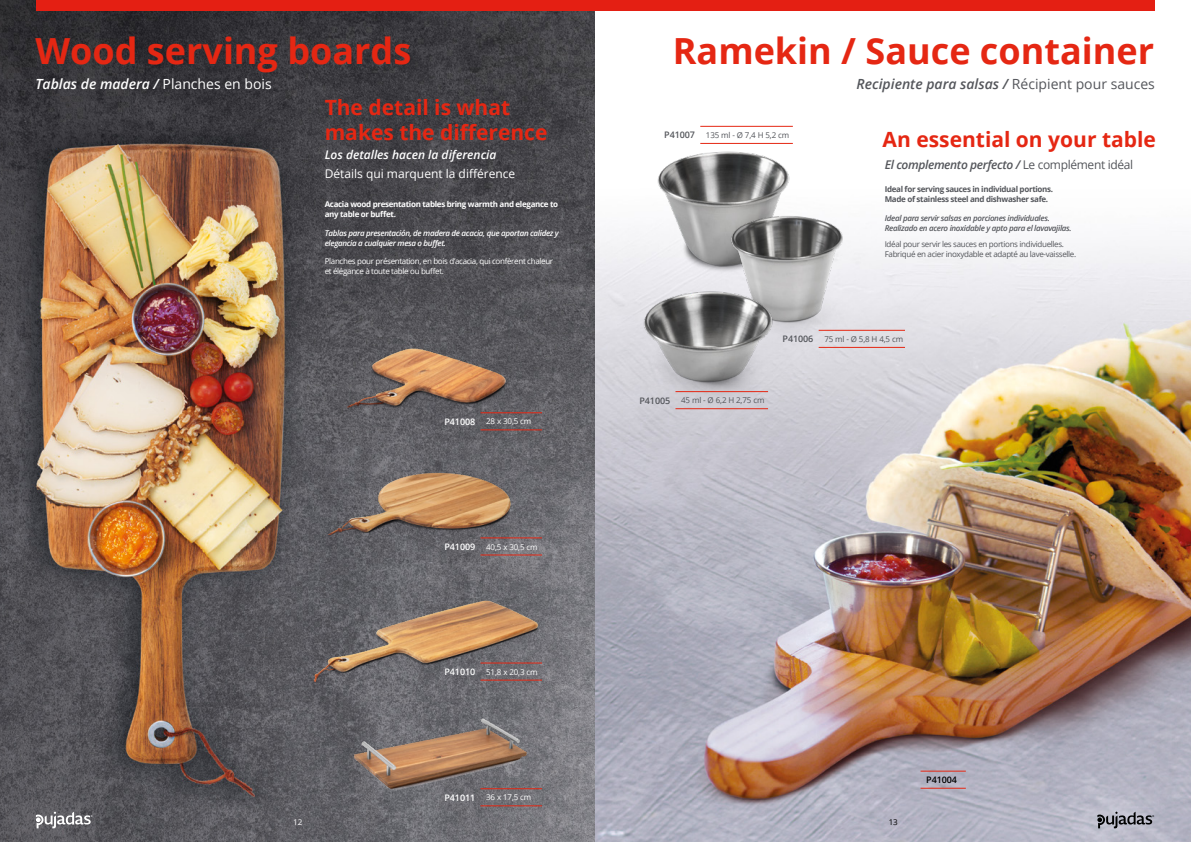
<style>
.page{position:relative;width:1191px;height:842px;background:#fff}
.page>*{position:absolute;margin:0;border:0;box-sizing:border-box;transform-origin:0 0}
.t1{font:700 36px "Open Sans";color:#e52713}
.t2{font:700 21px/25.2px "Open Sans";color:#e52713}
.t3{font:italic 600 14px "Open Sans";color:#54565b}
.t4{font:italic 600 14px "Open Sans";color:#fff}
.t5{font:italic 600 12px "Open Sans";letter-spacing:-.03em;color:#54565b}
.t6{font:12px "Open Sans";color:#fff}
.t7{font:italic 600 12px "Open Sans";color:#fff}
.t8{font:600 9px "Open Sans";letter-spacing:-.01em;color:#000}
.t9{font:8px/10px "Open Sans";letter-spacing:-.04em;color:#54565b}
.t10{font:8px/10px "Open Sans";letter-spacing:-.04em;color:#fff}
.t11{font:italic 600 8px/10px "Open Sans";letter-spacing:-.04em;color:#54565b}
.t12{font:italic 600 8px/10px "Open Sans";letter-spacing:-.04em;color:#fff}
.t13{font:700 8px/10px "Open Sans";letter-spacing:-.04em;color:#54565b}
.t14{font:700 8px/10px "Open Sans";letter-spacing:-.04em;color:#fff}
.t15{font:8px "Open Sans";color:#000}
.s1{font-weight:400;font-style:normal}
.s2{font-weight:600;font-size:9px}
</style>
<div class="page">
<img style="left:0;top:0;width:1191px;height:842px">
<img style="left:346px;top:713px;width:190px;height:85px">
<img style="left:343px;top:343px;width:172px;height:74px">
<img style="left:322px;top:470px;width:195px;height:71px">
<img style="left:308px;top:594px;width:236px;height:94px">
<img style="left:616px;top:145px;width:212px;height:102px">
<img style="left:699px;top:155px;width:184px;height:211px">
<img style="left:603px;top:247px;width:207px;height:174px">
<div style="left:595px;top:0;width:560px;height:11px;background:#e41f13"></div>
<svg style="left:1097px;top:812px;width:57px;height:16px"></svg>
<div style="left:36px;top:0;width:559px;height:11px;background:#e41f13"></div>
<svg style="left:36px;top:812px;width:57px;height:16px"></svg>
<hr style="left:480px;top:788px;width:62px;height:1px;background:#e52713">
<hr style="left:480px;top:805px;width:62px;height:1px;background:#e52713">
<hr style="left:480px;top:412px;width:62px;height:1px;background:#e52713">
<hr style="left:480px;top:430px;width:62px;height:1px;background:#e52713">
<hr style="left:480px;top:538px;width:62px;height:1px;background:#e52713">
<hr style="left:480px;top:555px;width:62px;height:1px;background:#e52713">
<hr style="left:480px;top:663px;width:62px;height:1px;background:#e52713">
<hr style="left:480px;top:680px;width:62px;height:1px;background:#e52713">
<hr style="left:700px;top:126px;width:93px;height:1px;background:#e52713">
<hr style="left:700px;top:143px;width:93px;height:1px;background:#e52713">
<hr style="left:818px;top:330px;width:87px;height:1px;background:#e52713">
<hr style="left:818px;top:347px;width:87px;height:1px;background:#e52713">
<hr style="left:920px;top:771px;width:45px;height:1px;background:#e52713">
<hr style="left:920px;top:788px;width:45px;height:1px;background:#e52713">
<hr style="left:675px;top:391px;width:93px;height:1px;background:#e52713">
<hr style="left:675px;top:408px;width:93px;height:1px;background:#e52713">
<h1 class="t1" style="left:35px;top:25px;width:377px">Wood serving boards</h1>
<h3 class="t4" style="left:35px;top:75px;width:238px">Tablas de madera / <span class="s1">Planches en bois</span></h3>
<h2 class="t2" style="left:325px;top:94px;width:224px">The detail is what makes the difference</h2>
<h3 class="t7" style="left:325px;top:147px;width:173px">Los detalles hacen la diferencia</h3>
<h3 class="t6" style="left:325px;top:166px;width:192px">Détails qui marquent la différence</h3>
<p class="t14" style="left:325px;top:199px;width:235px">Acacia wood presentation tables bring warmth and elegance to any table or buffet.</p>
<p class="t12" style="left:325px;top:227px;width:236px">Tablas para presentación, de madera de acacia, que aportan calidez y elegancia a cualquier mesa o buffet.</p>
<p class="t10" style="left:325px;top:256px;width:230px">Planches pour présentation, en bois d’acacia, qui confèrent chaleur et élégance à toute table ou buffet.</p>
<p class="t10" style="left:444px;top:416px;width:88px"><span class="s2">P41008</span> 28 x 30,5 cm</p>
<p class="t10" style="left:444px;top:541px;width:95px"><span class="s2">P41009</span> 40,5 x 30,5 cm</p>
<p class="t10" style="left:444px;top:666px;width:95px"><span class="s2">P41010</span> 51,8 x 20,3 cm</p>
<p class="t10" style="left:444px;top:792px;width:88px"><span class="s2">P41011</span> 36 x 17,5 cm</p>
<h1 class="t1" style="left:673px;top:25px;width:483px">Ramekin / Sauce container</h1>
<h3 class="t3" style="left:856px;top:75px;width:300px">Recipiente para salsas / <span class="s1">Récipient pour sauces</span></h3>
<p class="t9" style="left:664px;top:130px;width:126px"><span class="s2">P41007</span> 135 ml - Ø 7,4 H 5,2 cm</p>
<h2 class="t2" style="left:882px;top:126px;width:275px">An essential on your table</h2>
<h3 class="t5" style="left:884px;top:156px;width:250px">El complemento perfecto / <span class="s1">Le complément idéal</span></h3>
<p class="t13" style="left:884px;top:184px;width:170px">Ideal for serving sauces in individual portions.<br>Made of stainless steel and dishwasher safe.</p>
<p class="t11" style="left:884px;top:213px;width:188px">Ideal para servir salsas en porciones individuales.<br>Realizado en acero inoxidable y apto para el lavavajilas.</p>
<p class="t9" style="left:884px;top:238px;width:193px">Idéal pour servir les sauces en portions individuelles.<br>Fabriqué en acier inoxydable et adapté au lave-vaisselle.</p>
<p class="t9" style="left:782px;top:334px;width:122px"><span class="s2">P41006</span> 75 ml - Ø 5,8 H 4,5 cm</p>
<p class="t9" style="left:639px;top:395px;width:126px"><span class="s2">P41005</span> 45 ml - Ø 6,2 H 2,75 cm</p>
<p class="t8" style="left:926px;top:774px;width:32px">P41004</p>
<p class="t10" style="left:293px;top:816px;width:11px">12</p>
<p class="t15" style="left:888px;top:816px;width:11px">13</p>
</div>
